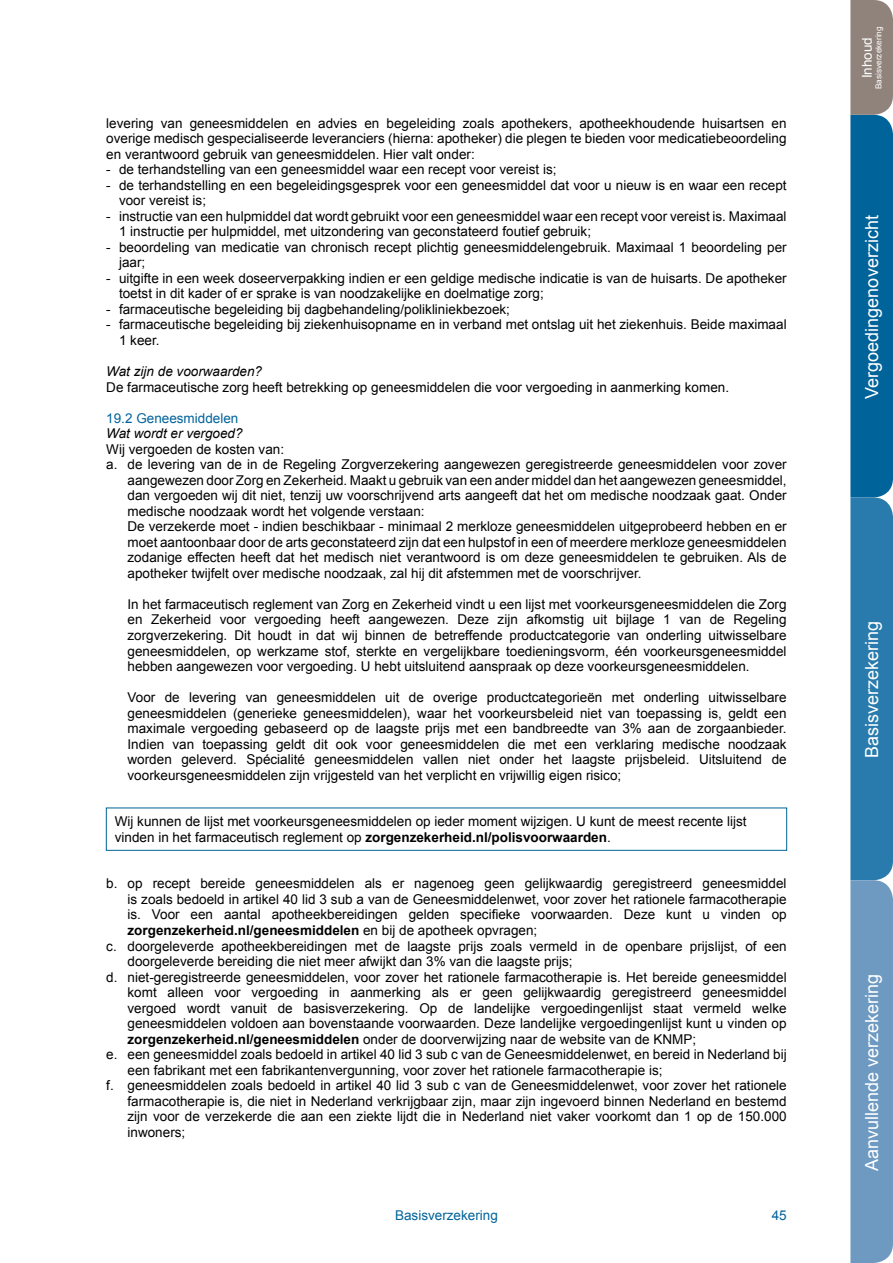
<style>
.page{position:relative;width:893px;height:1263px;background:#fff}
.page>*{position:absolute;margin:0;border:0;box-sizing:border-box;transform-origin:0 0}
.t1{font:18px "Arial";color:#fff}
.t2{font:13.5px/15.6px "Arial";color:#000}
.t3{font:700 13.5px "Arial";color:#000}
.t4{font:italic 13.5px "Arial";color:#000}
.t5{font:13.5px "Arial";color:#00639a}
.t6{font:13.5px "Arial";color:#fff}
.t7{font:8.25px "Arial";color:#fff}
.s1{font-weight:700}
.s2{font-weight:400}
</style>
<div class="page">
<div style="left:106px;top:807px;width:681px;height:44px;border:1px solid #00639a"></div>
<svg style="left:850px;top:0;width:43px;height:1263px;background:#3f80aa"></svg>
<p class="t2" style="left:106px;top:115px;width:682px;text-align:justify">levering van geneesmiddelen en advies en begeleiding zoals apothekers, apotheekhoudende huisartsen en overige medisch gespecialiseerde leveranciers (hierna: apotheker) die plegen te bieden voor medicatiebeoordeling en verantwoord gebruik van geneesmiddelen. Hier valt onder:</p>
<p class="t2" style="left:106px;top:162px;width:452px">- de terhandstelling van een geneesmiddel waar een recept voor vereist is;</p>
<p class="t2" style="left:119px;top:177px;width:669px;text-indent:-13px">- de terhandstelling en een begeleidingsgesprek voor een geneesmiddel dat voor u nieuw is en waar een recept voor vereist is;</p>
<p class="t2" style="left:119px;top:208px;width:669px;text-indent:-13px">- instructie van een hulpmiddel dat wordt gebruikt voor een geneesmiddel waar een recept voor vereist is. Maximaal<br>1 instructie per hulpmiddel, met uitzondering van geconstateerd foutief gebruik;</p>
<p class="t2" style="left:119px;top:239px;width:669px;text-indent:-13px">- beoordeling van medicatie van chronisch recept plichtig geneesmiddelengebruik. Maximaal 1 beoordeling per jaar;</p>
<p class="t2" style="left:119px;top:270px;width:669px;text-indent:-13px">- uitgifte in een week doseerverpakking indien er een geldige medische indicatie is van de huisarts. De apotheker toetst in dit kader of er sprake is van noodzakelijke en doelmatige zorg;</p>
<p class="t2" style="left:106px;top:301px;width:405px">- farmaceutische begeleiding bij dagbehandeling/polikliniekbezoek;</p>
<p class="t2" style="left:119px;top:317px;width:669px;text-indent:-13px">- farmaceutische begeleiding bij ziekenhuisopname en in verband met ontslag uit het ziekenhuis. Beide maximaal<br>1 keer.</p>
<p class="t4" style="left:106px;top:362px;width:157px">Wat zijn de voorwaarden?</p>
<p class="t2" style="left:106px;top:379px;width:624px">De farmaceutische zorg heeft betrekking op geneesmiddelen die voor vergoeding in aanmerking komen.</p>
<p class="t5" style="left:106px;top:409px;width:134px">19.2 Geneesmiddelen</p>
<p class="t4" style="left:106px;top:425px;width:138px">Wat wordt er vergoed?</p>
<p class="t2" style="left:106px;top:441px;width:179px">Wij vergoeden de kosten van:</p>
<p class="t2" style="left:106px;top:457px;width:682px">a. de levering van de in de Regeling Zorgverzekering aangewezen geregistreerde geneesmiddelen voor zover</p>
<p class="t2" style="left:128px;top:472px;width:661px">aangewezen door Zorg en Zekerheid. Maakt u gebruik van een ander middel dan het aangewezen geneesmiddel,</p>
<p class="t2" style="left:128px;top:488px;width:661px">dan vergoeden wij dit niet, tenzij uw voorschrijvend arts aangeeft dat het om medische noodzaak gaat. Onder</p>
<p class="t2" style="left:128px;top:503px;width:299px">medische noodzaak wordt het volgende verstaan:</p>
<p class="t2" style="left:128px;top:519px;width:661px">De verzekerde moet - indien beschikbaar - minimaal 2 merkloze geneesmiddelen uitgeprobeerd hebben en er</p>
<p class="t2" style="left:128px;top:534px;width:661px">moet aantoonbaar door de arts geconstateerd zijn dat een hulpstof in een of meerdere merkloze geneesmiddelen</p>
<p class="t2" style="left:128px;top:550px;width:661px">zodanige effecten heeft dat het medisch niet verantwoord is om deze geneesmiddelen te gebruiken. Als de</p>
<p class="t2" style="left:128px;top:565px;width:515px">apotheker twijfelt over medische noodzaak, zal hij dit afstemmen met de voorschrijver.</p>
<p class="t2" style="left:128px;top:596px;width:661px;text-align:justify">In het farmaceutisch reglement van Zorg en Zekerheid vindt u een lijst met voorkeursgeneesmiddelen die Zorg en Zekerheid voor vergoeding heeft aangewezen. Deze zijn afkomstig uit bijlage 1 van de Regeling zorgverzekering. Dit houdt in dat wij binnen de betreffende productcategorie van onderling uitwisselbare geneesmiddelen, op werkzame stof, sterkte en vergelijkbare toedieningsvorm, één voorkeursgeneesmiddel hebben aangewezen voor vergoeding. U hebt uitsluitend aanspraak op deze voorkeursgeneesmiddelen.</p>
<p class="t2" style="left:128px;top:690px;width:661px;text-align:justify">Voor de levering van geneesmiddelen uit de overige productcategorieën met onderling uitwisselbare geneesmiddelen (generieke geneesmiddelen), waar het voorkeursbeleid niet van toepassing is, geldt een maximale vergoeding gebaseerd op de laagste prijs met een bandbreedte van 3% aan de zorgaanbieder.<br>Indien van toepassing geldt dit ook voor geneesmiddelen die met een verklaring medische noodzaak worden geleverd. Spécialité geneesmiddelen vallen niet onder het laagste prijsbeleid. Uitsluitend de voorkeursgeneesmiddelen zijn vrijgesteld van het verplicht en vrijwillig eigen risico;</p>
<p class="t2" style="left:115px;top:814px;width:633px">Wij kunnen de lijst met voorkeursgeneesmiddelen op ieder moment wijzigen. U kunt de meest recente lijst vinden in het farmaceutisch reglement op <span class="s1">zorgenzekerheid.nl/polisvoorwaarden</span>.</p>
<p class="t2" style="left:106px;top:876px;width:682px">b. op recept bereide geneesmiddelen als er nagenoeg geen gelijkwaardig geregistreerd geneesmiddel</p>
<p class="t2" style="left:128px;top:891px;width:661px">is zoals bedoeld in artikel 40 lid 3 sub a van de Geneesmiddelenwet, voor zover het rationele farmacotherapie</p>
<p class="t2" style="left:128px;top:907px;width:661px">is. Voor een aantal apotheekbereidingen gelden specifieke voorwaarden. Deze kunt u vinden op</p>
<p class="t3" style="left:128px;top:921px;width:411px">zorgenzekerheid.nl/geneesmiddelen <span class="s2">en bij de apotheek opvragen;</span></p>
<p class="t2" style="left:106px;top:938px;width:682px">c. doorgeleverde apotheekbereidingen met de laagste prijs zoals vermeld in de openbare prijslijst, of een</p>
<p class="t2" style="left:128px;top:954px;width:446px">doorgeleverde bereiding die niet meer afwijkt dan 3% van die laagste prijs;</p>
<p class="t2" style="left:106px;top:969px;width:682px">d. niet-geregistreerde geneesmiddelen, voor zover het rationele farmacotherapie is. Het bereide geneesmiddel</p>
<p class="t2" style="left:128px;top:985px;width:661px">komt alleen voor vergoeding in aanmerking als er geen gelijkwaardig geregistreerd geneesmiddel</p>
<p class="t2" style="left:128px;top:1000px;width:661px">vergoed wordt vanuit de basisverzekering. Op de landelijke vergoedingenlijst staat vermeld welke</p>
<p class="t2" style="left:128px;top:1016px;width:661px">geneesmiddelen voldoen aan bovenstaande voorwaarden. Deze landelijke vergoedingenlijst kunt u vinden op</p>
<p class="t2" style="left:128px;top:1031px;width:570px"><span class="s1">zorgenzekerheid.nl/geneesmiddelen</span> onder de doorverwijzing naar de website van de KNMP;</p>
<p class="t2" style="left:106px;top:1047px;width:682px">e. een geneesmiddel zoals bedoeld in artikel 40 lid 3 sub c van de Geneesmiddelenwet, en bereid in Nederland bij</p>
<p class="t2" style="left:128px;top:1062px;width:537px">een fabrikant met een fabrikantenvergunning, voor zover het rationele farmacotherapie is;</p>
<p class="t2" style="left:106px;top:1078px;width:682px">f. geneesmiddelen zoals bedoeld in artikel 40 lid 3 sub c van de Geneesmiddelenwet, voor zover het rationele</p>
<p class="t2" style="left:128px;top:1093px;width:661px">farmacotherapie is, die niet in Nederland verkrijgbaar zijn, maar zijn ingevoerd binnen Nederland en bestemd</p>
<p class="t2" style="left:128px;top:1109px;width:661px">zijn voor de verzekerde die aan een ziekte lijdt die in Nederland niet vaker voorkomt dan 1 op de 150.000</p>
<p class="t2" style="left:128px;top:1124px;width:59px">inwoners;</p>
<p class="t5" style="left:395px;top:1207px;width:104px">Basisverzekering</p>
<p class="t5" style="left:772px;top:1207px;width:17px">45</p>
<p class="t6" style="left:858px;top:78px;width:43px;rotate:-90deg">Inhoud</p>
<p class="t7" style="left:873px;top:89px;width:64px;rotate:-90deg">Basisverzekering</p>
<h1 class="t1" style="left:860px;top:399px;width:185px;rotate:-90deg">Vergoedingenoverzicht</h1>
<h1 class="t1" style="left:860px;top:758px;width:139px;rotate:-90deg">Basisverzekering</h1>
<h1 class="t1" style="left:860px;top:1171px;width:199px;rotate:-90deg">Aanvullende verzekering</h1>
</div>
